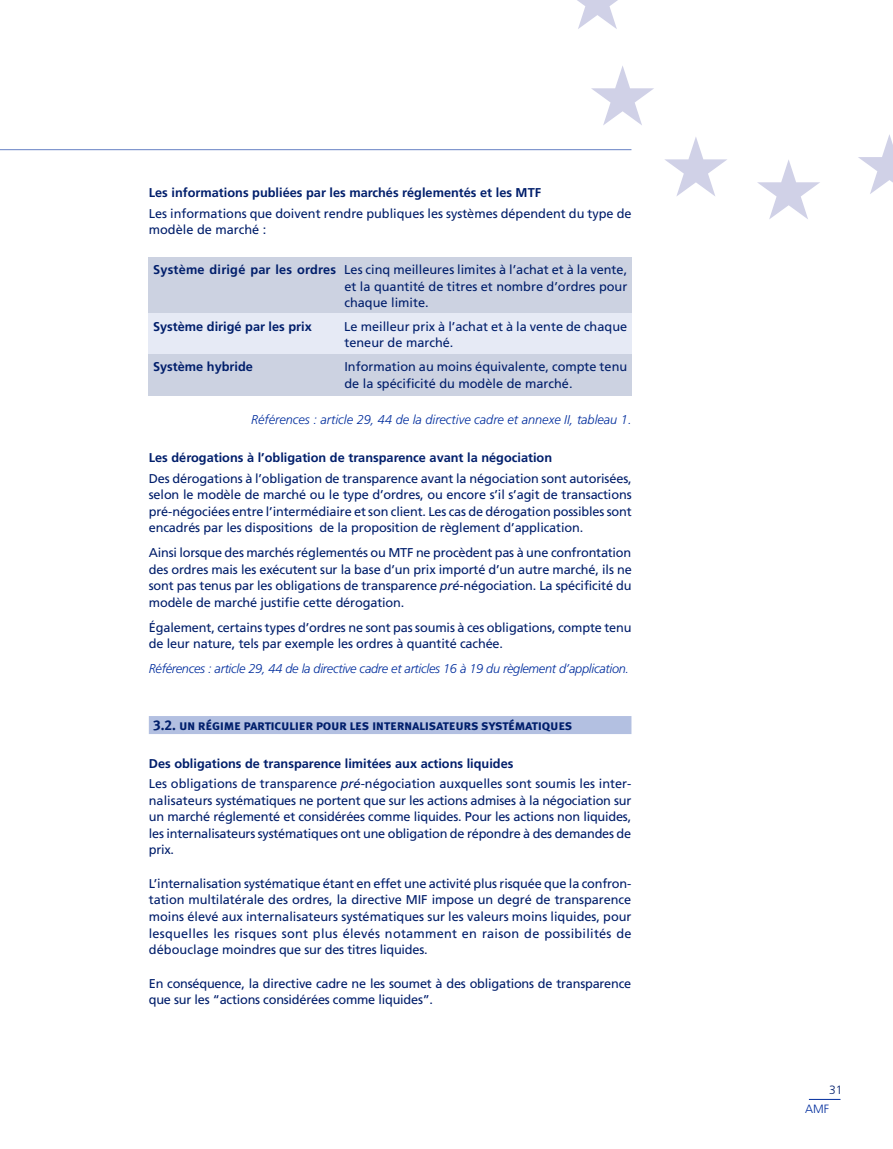
<style>
.page{position:relative;width:893px;height:1149px;background:#fff}
.page>*{position:absolute;margin:0;border:0;box-sizing:border-box;transform-origin:0 0}
.t1{font:14.25px "Meta Plus Bold Caps";letter-spacing:-.025em;color:#001e6b}
.t2{font:12.75px/16.5px "Frutiger";letter-spacing:-.01em;color:#001e6b}
.t3{font:700 12.75px "Frutiger";color:#001e6b}
.t4{font:italic 300 12.75px "Frutiger";letter-spacing:-.02em;color:#002d9d}
.t5{font:italic 300 12.75px "Frutiger";color:#002d9d}
.t6{font:300 12px "Frutiger";color:#002d9d}
.t7{font:300 12px "Frutiger";color:#001e6b}
.s1{font-weight:700}
.s2{font-style:italic}
</style>
<div class="page">
<hr style="left:0;top:149px;width:631px;height:1px;background:#6681c4">
<hr style="left:809px;top:1098px;width:31px;height:1px;background:#002d9d">
<svg style="left:757px;top:160px;width:63px;height:59px"></svg>
<svg style="left:577px;top:0;width:41px;height:29px"></svg>
<svg style="left:858px;top:134px;width:35px;height:60px"></svg>
<svg style="left:665px;top:137px;width:62px;height:59px"></svg>
<svg style="left:591px;top:66px;width:63px;height:59px"></svg>
<div style="left:149px;top:715px;width:482px;height:18px;background:#b3c0e1"></div>
<div style="left:149px;top:257px;width:191px;height:56px;background:#ccd2e1"></div>
<div style="left:340px;top:257px;width:291px;height:56px;background:#ccd2e1"></div>
<div style="left:149px;top:313px;width:191px;height:41px;background:#e6eaf5"></div>
<div style="left:340px;top:313px;width:291px;height:41px;background:#e6eaf5"></div>
<div style="left:149px;top:354px;width:191px;height:41px;background:#ccd2e1"></div>
<div style="left:340px;top:354px;width:291px;height:41px;background:#ccd2e1"></div>
<p class="t3" style="left:149px;top:187px;width:394px">Les informations publiées par les marchés réglementés et les MTF</p>
<p class="t2" style="left:149px;top:206px;width:484px">Les informations que doivent rendre publiques les systèmes dépendent du type de modèle de marché :</p>
<p class="t2" style="left:344px;top:262px;width:284px;text-align:justify;text-indent:-191px"><span class="s1">Système dirigé par les ordres</span> Les cinq meilleures limites à l’achat et à la vente, et la quantité de titres et nombre d’ordres pour chaque limite.</p>
<p class="t3" style="left:153px;top:321px;width:160px">Système dirigé par les prix</p>
<p class="t2" style="left:344px;top:319px;width:284px">Le meilleur prix à l’achat et à la vente de chaque teneur de marché.</p>
<p class="t3" style="left:153px;top:361px;width:101px">Système hybride</p>
<p class="t2" style="left:344px;top:359px;width:284px">Information au moins équivalente, compte tenu de la spécificité du modèle de marché.</p>
<p class="t5" style="left:251px;top:414px;width:382px">Références : article 29, 44 de la directive cadre et annexe II, tableau 1.</p>
<p class="t3" style="left:149px;top:452px;width:405px">Les dérogations à l’obligation de transparence avant la négociation</p>
<p class="t2" style="left:149px;top:471px;width:484px;text-align:justify">Des dérogations à l’obligation de transparence avant la négociation sont autorisées, selon le modèle de marché ou le type d’ordres, ou encore s’il s’agit de transactions pré-négociées entre l’intermédiaire et son client. Les cas de dérogation possibles sont encadrés par les dispositions de la proposition de règlement d’application.</p>
<p class="t2" style="left:149px;top:545px;width:484px;text-align:justify">Ainsi lorsque des marchés réglementés ou MTF ne procèdent pas à une confrontation des ordres mais les exécutent sur la base d’un prix importé d’un autre marché, ils ne sont pas tenus par les obligations de transparence <span class="s2">pré</span>-négociation. La spécificité du modèle de marché justifie cette dérogation.</p>
<p class="t2" style="left:149px;top:620px;width:484px">Également, certains types d’ordres ne sont pas soumis à ces obligations, compte tenu de leur nature, tels par exemple les ordres à quantité cachée.</p>
<p class="t4" style="left:149px;top:663px;width:482px">Références : article 29, 44 de la directive cadre et articles 16 à 19 du règlement d’application.</p>
<p class="t1" style="left:153px;top:716px;width:421px">3.2. un régime particulier pour les internalisateurs systématiques</p>
<p class="t2" style="left:149px;top:753px;width:484px;line-height:20.7px"><span class="s1">Des obligations de transparence limitées aux actions liquides<br></span>Les obligations de transparence <span class="s2">pré</span>-négociation auxquelles sont soumis les inter-</p>
<p class="t2" style="left:149px;top:793px;width:484px;text-align:justify">nalisateurs systématiques ne portent que sur les actions admises à la négociation sur un marché réglementé et considérées comme liquides. Pour les actions non liquides, les internalisateurs systématiques ont une obligation de répondre à des demandes de prix.</p>
<p class="t2" style="left:149px;top:876px;width:484px;text-align:justify">L’internalisation systématique étant en effet une activité plus risquée que la confron&shy;tation multilatérale des ordres, la directive MIF impose un degré de transparence moins élevé aux internalisateurs systématiques sur les valeurs moins liquides, pour lesquelles les risques sont plus élevés notamment en raison de possibilités de débouclage moindres que sur des titres liquides.</p>
<p class="t2" style="left:149px;top:975px;width:484px">En conséquence, la directive cadre ne les soumet à des obligations de transparence que sur les “actions considérées comme liquides”.</p>
<p class="t7" style="left:829px;top:1084px;width:15px">31</p>
<p class="t6" style="left:805px;top:1103px;width:25px">AMF</p>
</div>
